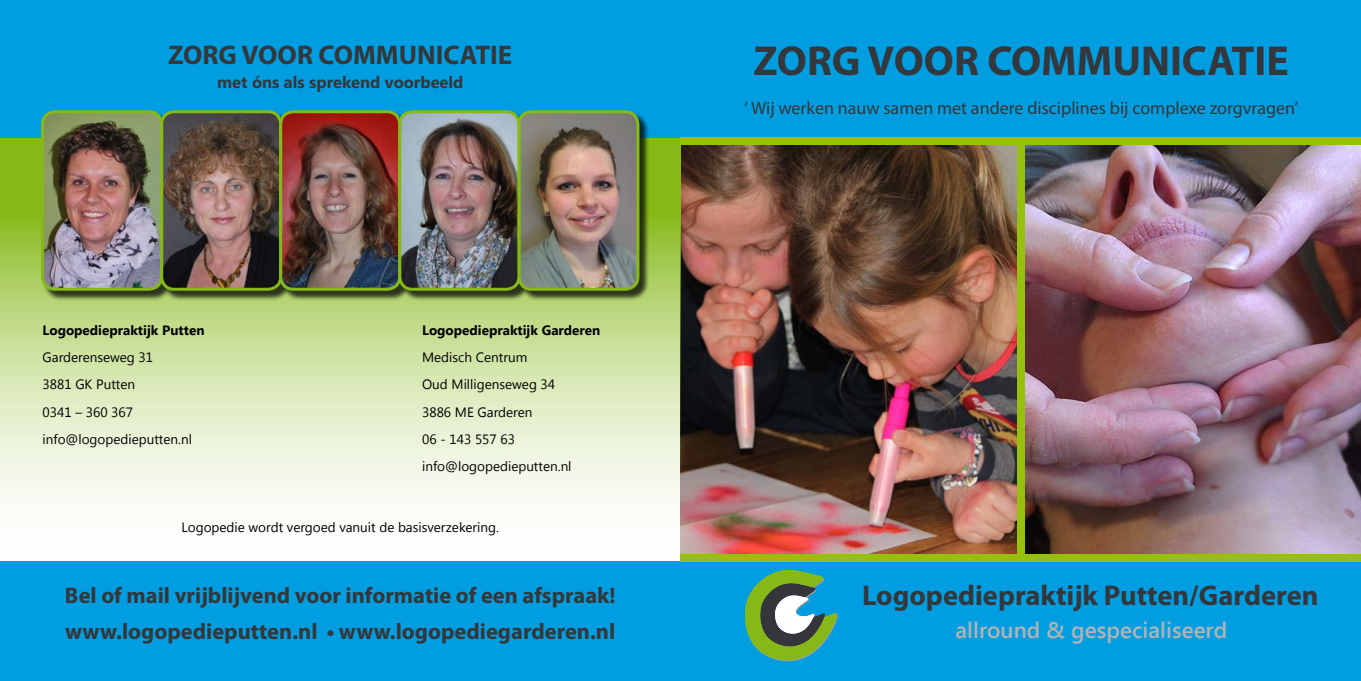
<style>
.page{position:relative;width:1361px;height:681px;background:#fff}
.page>*{position:absolute;margin:0;border:0;box-sizing:border-box;transform-origin:0 0}
.t1{font:700 42px "Myriad Pro";color:#34373b}
.t2{font:700 28.5px "Myriad Pro";color:#34373b}
.t3{font:700 27px "Myriad Pro";color:#34373b}
.t4{font:700 22.5px/36px "Myriad Pro";color:#34373b}
.t5{font:600 22.5px "Segoe UI";color:#b1b3b4}
.t6{font:18px "Myriad Pro";color:#34373b}
.t7{font:700 16.5px "Segoe UI";color:#34373b}
.t8{font:13.5px/27px "Segoe UI";color:#000}
.t9{font:700 13.5px "Segoe UI";color:#000}
</style>
<div class="page">
<img style="left:1024px;top:145px;width:337px;height:409px">
<img style="left:680px;top:145px;width:337px;height:409px">
<svg style="left:0;top:137px;width:680px;height:366px;background:#d7e7b3"></svg>
<div style="left:0;top:0;width:1361px;height:137px;background:#009ee0"></div>
<div style="left:0;top:561px;width:1361px;height:119px;background:#009ee0"></div>
<svg style="left:745px;top:570px;width:93px;height:91px"></svg>
<div style="left:42px;top:111px;width:608px;height:190px;background:#000;opacity:.75"></div>
<img style="left:43px;top:112px;width:595px;height:177px">
<div style="left:517px;top:110px;width:122px;height:180px;border:3px solid #86b918;border-radius:13px"></div>
<svg style="left:162px;top:112px;width:119px;height:177px;background:#655049"></svg>
<div style="left:160px;top:110px;width:122px;height:180px;border:3px solid #86b918;border-radius:13px"></div>
<img style="left:281px;top:112px;width:119px;height:177px;border-radius:13px">
<div style="left:279px;top:110px;width:122px;height:180px;border:3px solid #86b918;border-radius:13px"></div>
<img style="left:400px;top:112px;width:119px;height:177px;border-radius:13px">
<div style="left:398px;top:110px;width:122px;height:180px;border:3px solid #86b918;border-radius:13px"></div>
<img style="left:43px;top:112px;width:119px;height:177px;border-radius:13px">
<div style="left:41px;top:110px;width:122px;height:180px;border:3px solid #86b918;border-radius:13px"></div>
<div style="left:680px;top:137px;width:681px;height:8px;background:#97bf0d"></div>
<div style="left:1017px;top:137px;width:7px;height:424px;background:#97bf0d"></div>
<div style="left:680px;top:554px;width:681px;height:7px;background:#97bf0d"></div>
<h3 class="t3" style="left:168px;top:37px;width:346px">ZORG VOOR COMMUNICATIE</h3>
<p class="t7" style="left:217px;top:70px;width:248px">met óns als sprekend voorbeeld</p>
<p class="t9" style="left:43px;top:321px;width:163px">Logopediepraktijk Putten</p>
<p class="t8" style="left:43px;top:343px;width:151px">Garderenseweg 31<br>3881 GK Putten<br>0341 – 360 367 info@logopedieputten.nl</p>
<p class="t9" style="left:422px;top:321px;width:180px">Logopediepraktijk Garderen</p>
<p class="t8" style="left:422px;top:343px;width:151px">Medisch Centrum<br>Oud Milligenseweg 34<br>3886 ME Garderen<br>06 - 143 557 63 info@logopedieputten.nl</p>
<p class="t8" style="left:181px;top:513px;width:319px">Logopedie wordt vergoed vanuit de basisverzekering.</p>
<h3 class="t4" style="left:65px;top:576px;width:552px">Bel of mail vrijblijvend voor informatie of een afspraak! www.logopedieputten.nl • www.logopediegarderen.nl</h3>
<h1 class="t1" style="left:753px;top:34px;width:537px">ZORG VOOR COMMUNICATIE</h1>
<h3 class="t6" style="left:744px;top:96px;width:555px">‘ Wij werken nauw samen met andere disciplines bij complexe zorgvragen’</h3>
<h2 class="t2" style="left:862px;top:576px;width:458px">Logopediepraktijk Putten/Garderen</h2>
<h3 class="t5" style="left:955px;top:613px;width:273px">allround &amp; gespecialiseerd</h3>
</div>
